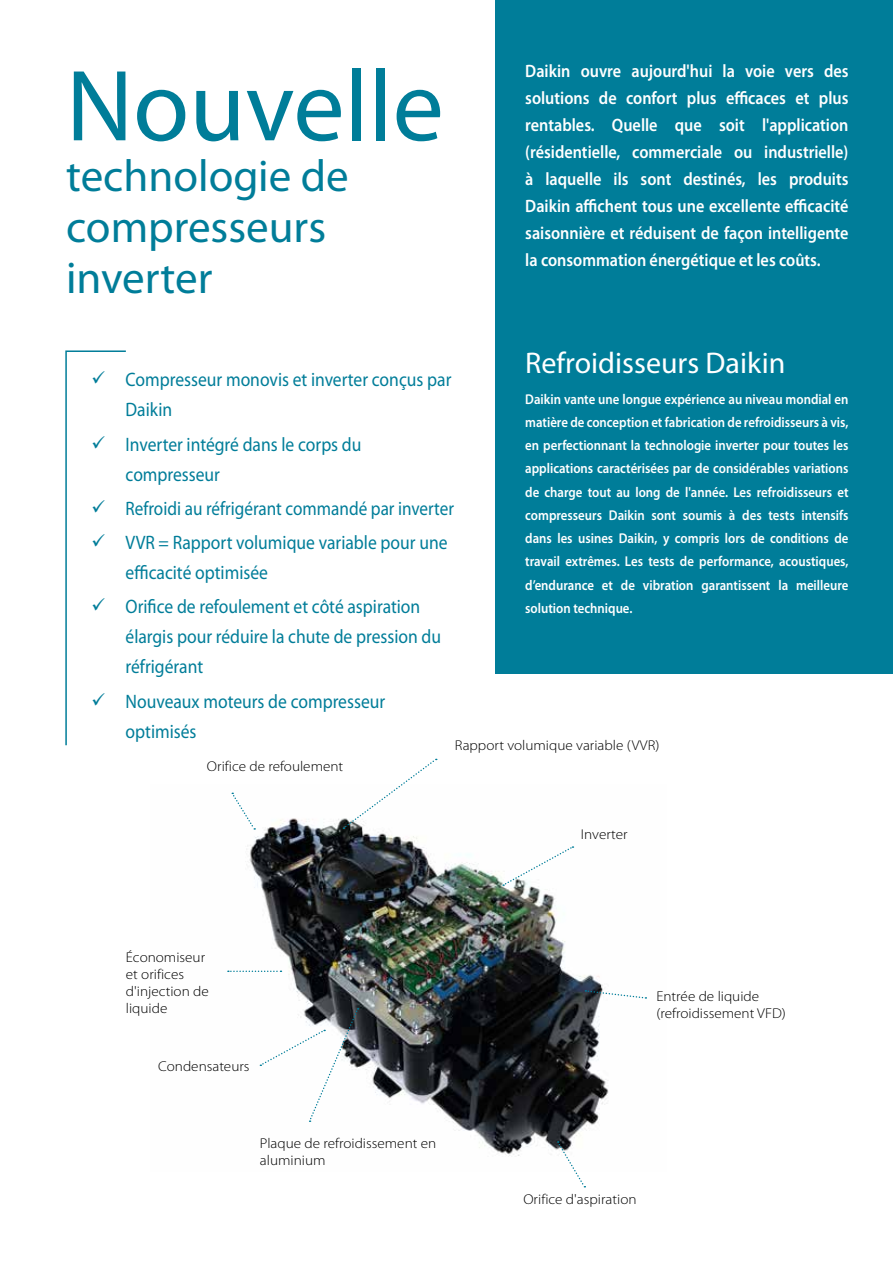
<style>
.page{position:relative;width:893px;height:1263px;background:#fff}
.page>*{position:absolute;margin:0;border:0;box-sizing:border-box;transform-origin:0 0}
.t1{font:102px "Myriad Pro";color:#007d99}
.t2{font:45px/51px "Myriad Pro";color:#007d99}
.t3{font:30px "Myriad Pro";color:#fff}
.t4{font:19.5px/30px "Myriad Pro";color:#007d99;scale:.9 1}
.t5{font:19.5px/34.2px "Myriad Pro";color:#007d99;scale:.88 1}
.t6{font:600 18px/27px "Myriad Pro";color:#fff;text-align:justify;scale:.9 1}
.t7{font:600 14.25px/23.2px "Myriad Pro";color:#fff;text-align:justify;scale:.9 1}
.t8{font:300 14.25px/17.1px "Myriad Pro";color:#000;scale:1.07 1}
</style>
<div class="page">
<img style="left:227px;top:792px;width:420px;height:364px">
<svg style="left:557px;top:1141px;width:29px;height:46px"></svg>
<svg style="left:343px;top:758px;width:94px;height:71px"></svg>
<svg style="left:503px;top:846px;width:70px;height:40px"></svg>
<svg style="left:232px;top:793px;width:23px;height:37px"></svg>
<svg style="left:585px;top:990px;width:61px;height:9px"></svg>
<svg style="left:228px;top:970px;width:53px;height:2px"></svg>
<svg style="left:260px;top:1008px;width:99px;height:114px"></svg>
<div style="left:496px;top:0;width:397px;height:674px;background:#007d99"></div>
<svg style="left:65px;top:350px;width:61px;height:396px"></svg>
<h1 class="t1" style="left:66px;top:50px;width:379px">Nouvelle</h1>
<h2 class="t2" style="left:66px;top:152px;width:284px">technologie de compresseurs inverter</h2>
<p class="t6" style="left:525px;top:57px;width:361px">Daikin ouvre aujourd'hui la voie vers des solutions de confort plus efficaces et plus rentables. Quelle que soit l'application (résidentielle, commerciale ou industrielle) à laquelle ils sont destinés, les produits Daikin affichent tous une excellente efficacité saisonnière et réduisent de façon intelligente la consommation énergétique et les coûts.</p>
<h3 class="t3" style="left:525px;top:347px;width:262px">Refroidisseurs Daikin</h3>
<h3 class="t4" style="left:126px;top:365px;width:363px">Compresseur monovis et inverter conçus par<br>Daikin</h3>
<h3 class="t4" style="left:126px;top:429px;width:264px">Inverter intégré dans le corps du compresseur</h3>
<h3 class="t5" style="left:126px;top:492px;width:375px">Refroidi au réfrigérant commandé par inverter<br>VVR = Rapport volumique variable pour une</h3>
<h3 class="t4" style="left:126px;top:556px;width:329px;line-height:34.2px">efficacité optimisée<br>Orifice de refoulement et côté aspiration</h3>
<h3 class="t4" style="left:126px;top:622px;width:352px">élargis pour réduire la chute de pression du réfrigérant</h3>
<h3 class="t4" style="left:126px;top:686px;width:290px">Nouveaux moteurs de compresseur optimisés</h3>
<p class="t7" style="left:525px;top:387px;width:361px">Daikin vante une longue expérience au niveau mondial en matière de conception et fabrication de refroidisseurs à vis, en perfectionnant la technologie inverter pour toutes les applications caractérisées par de considérables variations de charge tout au long de l'année. Les refroidisseurs et compresseurs Daikin sont soumis à des tests intensifs dans les usines Daikin, y compris lors de conditions de travail extrêmes. Les tests de performance, acoustiques, d’endurance et de vibration garantissent la meilleure solution technique.</p>
<p class="t8" style="left:455px;top:737px;width:193px">Rapport volumique variable (VVR)</p>
<p class="t8" style="left:207px;top:757px;width:129px">Orifice de refoulement</p>
<p class="t8" style="left:126px;top:948px;width:79px">Économiseur et orifices d'injection de liquide</p>
<p class="t8" style="left:158px;top:1057px;width:87px">Condensateurs</p>
<p class="t8" style="left:260px;top:1135px;width:166px">Plaque de refroidissement en aluminium</p>
<p class="t8" style="left:581px;top:826px;width:45px">Inverter</p>
<p class="t8" style="left:656px;top:988px;width:123px">Entrée de liquide (refroidissement VFD)</p>
<p class="t8" style="left:523px;top:1191px;width:107px">Orifice d'aspiration</p>
</div>
